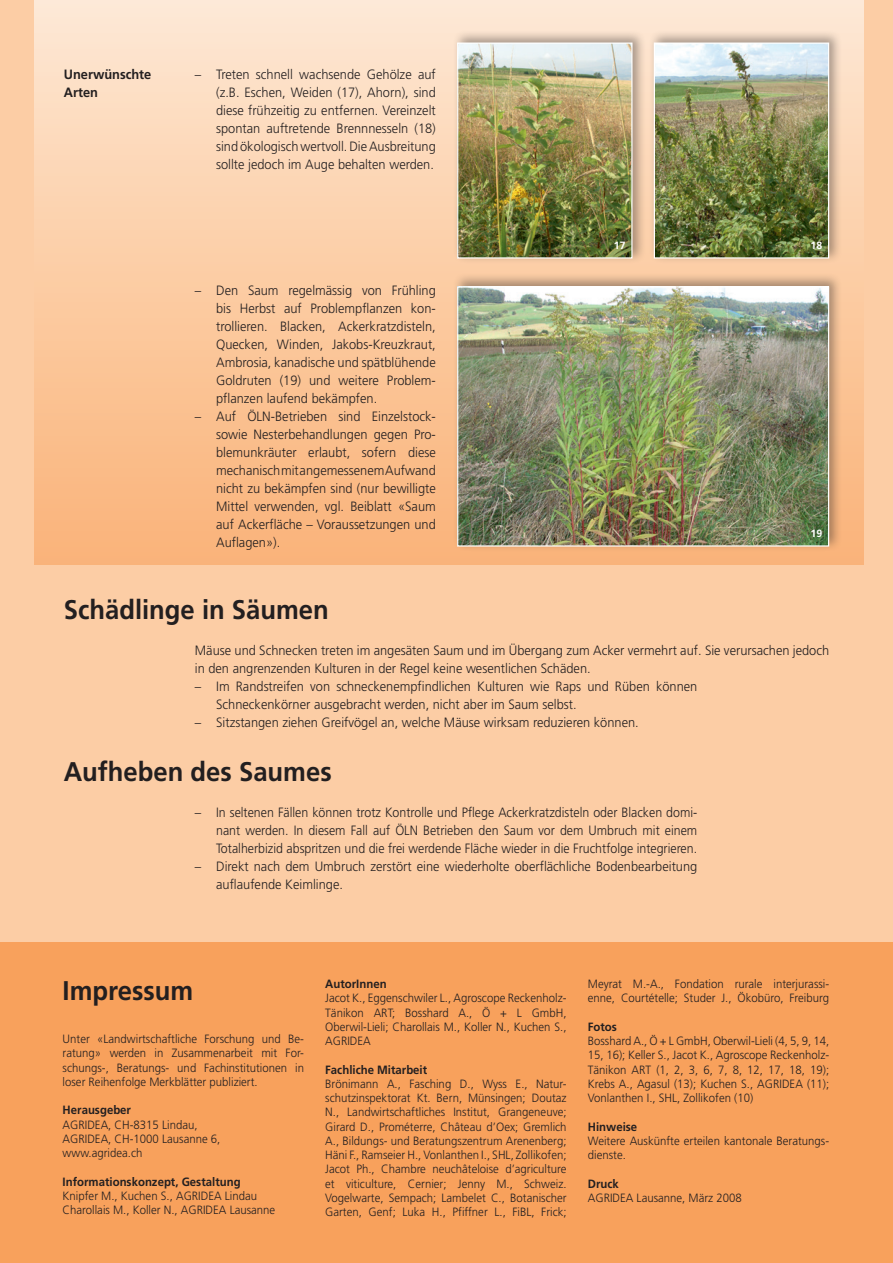
<style>
.page{position:relative;width:893px;height:1263px;background:#fccda5}
.page>*{position:absolute;margin:0;border:0;box-sizing:border-box;transform-origin:0 0}
.Untertitel_1{font:700 27px "Frutiger";color:#231f20;scale:.95 1}
.t1{font:300 13.5px/18px "Frutiger";color:#231f20;text-align:justify;scale:.95 1}
.t2{font:700 13.5px "Frutiger";color:#231f20;scale:.95 1}
.t3{font:300 12px/14.2px "Frutiger";color:#231f20;text-align:justify;scale:.95 1}
.t4{font:700 12px "Frutiger";color:#231f20;scale:.95 1}
.t5{font:700 10.5px "Frutiger";color:#fff}
</style>
<div class="page">
<div style="left:34px;top:0;width:830px;height:565px;background:linear-gradient(to bottom,#fee8d4,#fab277)"></div>
<div style="left:0;top:943px;width:893px;height:320px;background:#f8a15c"></div>
<div style="left:452px;top:29px;width:194px;height:235px;background:#231f20;opacity:.4"></div>
<img style="left:459px;top:45px;width:171px;height:212px">
<div style="left:457px;top:43px;width:175px;height:216px;border:1px solid #fff"></div>
<div style="left:649px;top:29px;width:193px;height:235px;background:#231f20;opacity:.4"></div>
<img style="left:656px;top:45px;width:171px;height:212px">
<div style="left:654px;top:43px;width:175px;height:216px;border:1px solid #fff"></div>
<div style="left:452px;top:273px;width:390px;height:278px;background:#231f20;opacity:.4"></div>
<img style="left:459px;top:288px;width:368px;height:257px">
<div style="left:457px;top:286px;width:372px;height:261px;border:1px solid #fff"></div>
<p class="t2" style="left:64px;top:66px;width:94px">Unerwünschte</p>
<p class="t2" style="left:64px;top:84px;width:38px">Arten</p>
<p class="t1" style="left:216px;top:65px;width:233px;text-indent:-21px">– Treten schnell wachsende Gehölze auf (z.B. Eschen, Weiden (17), Ahorn), sind diese frühzeitig zu entfernen. Vereinzelt spontan auftretende Brennnesseln (18) sind ökologisch wertvoll. Die Ausbreitung sollte jedoch im Auge behalten werden.</p>
<p class="t1" style="left:216px;top:281px;width:233px;text-indent:-21px">– Den Saum regelmässig von Frühling bis Herbst auf Problempflanzen kon&shy;trollieren. Blacken, Ackerkratzdisteln, Quecken, Winden, Jakobs-Kreuzkraut, Ambrosia, kanadische und spätblühende Goldruten (19) und weitere Problem&shy;pflanzen laufend bekämpfen.</p>
<p class="t1" style="left:216px;top:407px;width:233px;text-indent:-21px">– Auf ÖLN-Betrieben sind Einzelstock&shy;sowie Nesterbehandlungen gegen Pro&shy;blemunkräuter erlaubt, sofern diese mechanisch mit angemessenem Aufwand nicht zu bekämpfen sind (nur bewilligte Mittel verwenden, vgl. Beiblatt «Saum auf Ackerfläche – Voraussetzungen und Auflagen»).</p>
<p class="Untertitel_1" style="left:64px;top:593px;width:281px">Schädlinge in Säumen</p>
<p class="t5" style="left:614px;top:239px;width:13px">17</p>
<p class="t5" style="left:811px;top:239px;width:13px">18</p>
<p class="t5" style="left:811px;top:527px;width:13px">19</p>
<p class="t1" style="left:195px;top:641px;width:669px">Mäuse und Schnecken treten im angesäten Saum und im Übergang zum Acker vermehrt auf. Sie verursachen jedoch in den angrenzenden Kulturen in der Regel keine wesentlichen Schäden.</p>
<p class="t1" style="left:216px;top:677px;width:508px;text-indent:-21px">– Im Randstreifen von schneckenempfindlichen Kulturen wie Raps und Rüben können<br>Schneckenkörner ausgebracht werden, nicht aber im Saum selbst.</p>
<p class="t1" style="left:195px;top:713px;width:469px">– Sitzstangen ziehen Greifvögel an, welche Mäuse wirksam reduzieren können.</p>
<p class="Untertitel_1" style="left:64px;top:755px;width:284px">Aufheben des Saumes</p>
<p class="t1" style="left:216px;top:803px;width:508px;text-indent:-21px">– In seltenen Fällen können trotz Kontrolle und Pflege Ackerkratzdisteln oder Blacken domi&shy;nant werden. In diesem Fall auf ÖLN Betrieben den Saum vor dem Umbruch mit einem Totalherbizid abspritzen und die frei werdende Fläche wieder in die Fruchtfolge integrieren.</p>
<p class="t1" style="left:216px;top:857px;width:508px;text-indent:-21px">– Direkt nach dem Umbruch zerstört eine wiederholte oberflächliche Bodenbearbeitung auflaufende Keimlinge.</p>
<p class="Untertitel_1" style="left:63px;top:974px;width:139px">Impressum</p>
<p class="t3" style="left:63px;top:1032px;width:256px">Unter «Landwirtschaftliche Forschung und Be&shy;ratung» werden in Zusammenarbeit mit For&shy;schungs-, Beratungs- und Fachinstitutionen in loser Reihenfolge Merkblätter publiziert.</p>
<p class="t4" style="left:63px;top:1103px;width:74px">Herausgeber</p>
<p class="t3" style="left:63px;top:1117px;width:144px">AGRIDEA, CH-8315 Lindau,</p>
<p class="t3" style="left:63px;top:1131px;width:168px">AGRIDEA, CH-1000 Lausanne 6,</p>
<p class="t3" style="left:63px;top:1146px;width:86px">www.agridea.ch</p>
<p class="t4" style="left:63px;top:1174px;width:189px">Informationskonzept, Gestaltung</p>
<p class="t3" style="left:63px;top:1188px;width:206px">Knipfer M., Kuchen S., AGRIDEA Lindau</p>
<p class="t3" style="left:63px;top:1203px;width:225px">Charollais M., Koller N., AGRIDEA Lausanne</p>
<p class="t4" style="left:325px;top:977px;width:66px">AutorInnen</p>
<p class="t3" style="left:325px;top:991px;width:256px">Jacot K., Eggenschwiler L., Agroscope Reckenholz-Tänikon ART; Bosshard A., Ö + L GmbH, Oberwil-Lieli; Charollais M., Koller N., Kuchen S., AGRIDEA</p>
<p class="t4" style="left:325px;top:1062px;width:109px">Fachliche Mitarbeit</p>
<p class="t3" style="left:325px;top:1076px;width:256px">Brönimann A., Fasching D., Wyss E., Natur&shy;schutzinspektorat Kt. Bern, Münsingen; Doutaz N., Landwirtschaftliches Institut, Grangeneuve; Girard D., Prométerre, Château d’Oex; Gremlich A., Bildungs- und Beratungszentrum Arenenberg; Häni F., Ramseier H., Vonlanthen I., SHL, Zollikofen; Jacot Ph., Chambre neuchâteloise d’agriculture et viticulture, Cernier; Jenny M., Schweiz.<br>Vogelwarte, Sempach; Lambelet C., Botanischer Garten, Genf; Luka H., Pfiffner L., FiBL, Frick;</p>
<p class="t3" style="left:588px;top:977px;width:256px">Meyrat M.-A., Fondation rurale interjurassi&shy;enne, Courtételle; Studer J., Ökobüro, Freiburg</p>
<p class="t4" style="left:588px;top:1019px;width:32px">Fotos</p>
<p class="t3" style="left:588px;top:1034px;width:256px">Bosshard A., Ö + L GmbH, Oberwil-Lieli (4, 5, 9, 14, 15, 16); Keller S., Jacot K., Agroscope Reckenholz-Tänikon ART (1, 2, 3, 6, 7, 8, 12, 17, 18, 19); Krebs A., Agasul (13); Kuchen S., AGRIDEA (11); Vonlanthen I., SHL, Zollikofen (10)</p>
<p class="t4" style="left:588px;top:1119px;width:54px">Hinweise</p>
<p class="t3" style="left:588px;top:1133px;width:255px">Weitere Auskünfte erteilen kantonale Beratungs&shy;dienste.</p>
<p class="t4" style="left:588px;top:1176px;width:34px">Druck</p>
<p class="t3" style="left:588px;top:1190px;width:164px">AGRIDEA Lausanne, März 2008</p>
</div>
